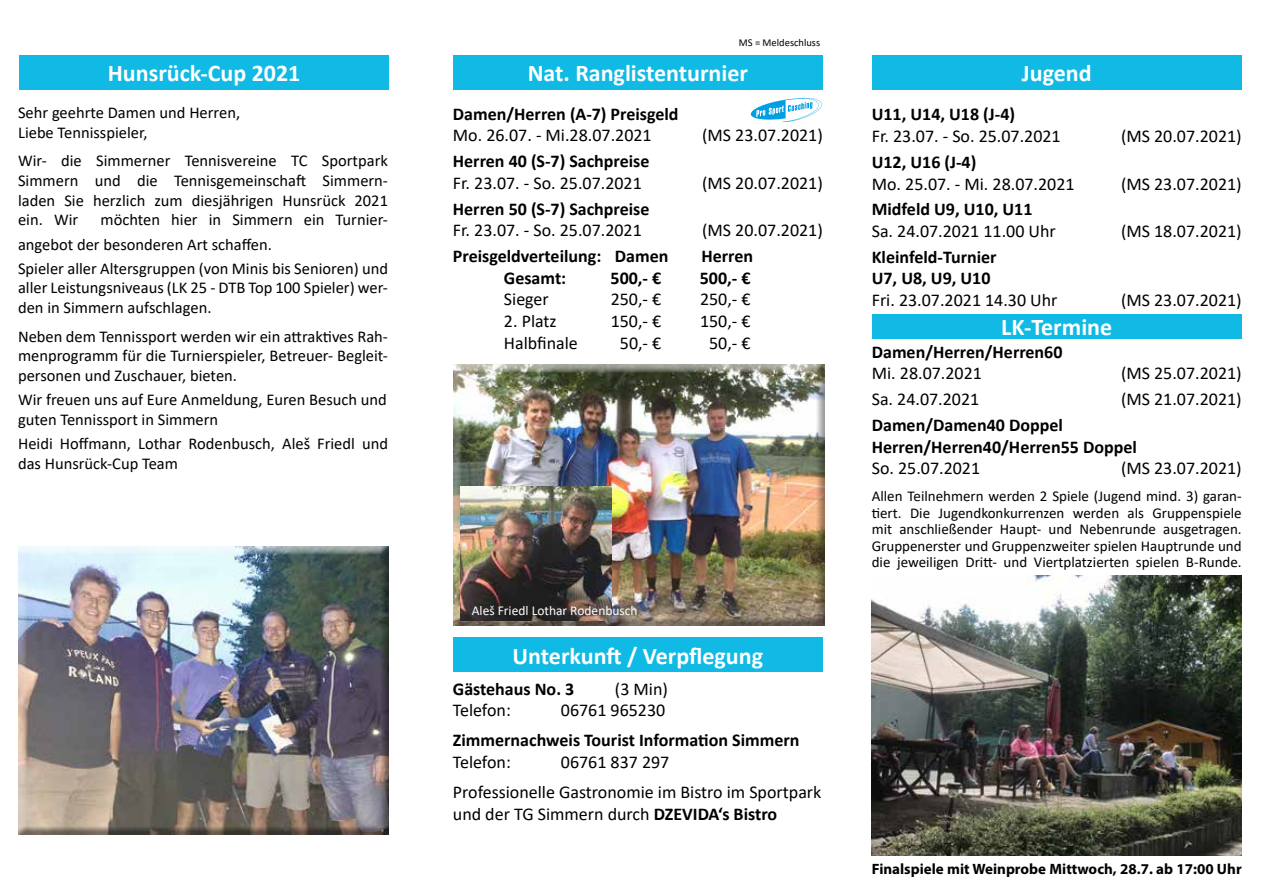
<style>
.page{position:relative;width:1263px;height:893px;background:#fff}
.page>*{position:absolute;margin:0;border:0;box-sizing:border-box;transform-origin:0 0}
.t1{font:700 24px "Calibri";color:#fff}
.t2{font:18px/30.2px "Calibri";color:#000}
.t3{font:700 18px/21.6px "Calibri";color:#000}
.t4{font:16.5px/19.8px "Calibri";color:#000}
.t5{font:15px/16.5px "Calibri";color:#000;text-align:justify}
.t6{font:700 15px "Myriad Pro";color:#000}
.t7{font:13.5px "Calibri";color:#fff}
.t8{font:10.5px "Calibri";color:#000}
.s1{font-weight:700}
</style>
<div class="page">
<div style="left:452px;top:364px;width:373px;height:262px;background:#000;opacity:.45"></div>
<img style="left:460px;top:487px;width:151px;height:133px">
<div style="left:19px;top:55px;width:370px;height:34px;background:#10bae5"></div>
<div style="left:453px;top:55px;width:370px;height:34px;background:#10bae5"></div>
<div style="left:872px;top:55px;width:370px;height:34px;background:#10bae5"></div>
<div style="left:872px;top:314px;width:370px;height:25px;background:#10bae5"></div>
<div style="left:453px;top:637px;width:370px;height:34px;background:#10bae5"></div>
<svg style="left:750px;top:98px;width:72px;height:24px"></svg>
<img style="left:872px;top:575px;width:370px;height:281px">
<div style="left:17px;top:546px;width:372px;height:288px;background:#000;opacity:.45"></div>
<p class="t8" style="left:739px;top:35px;width:83px">MS = Meldeschluss</p>
<h1 class="t1" style="left:108px;top:56px;width:194px">Hunsrück-Cup 2021</h1>
<h1 class="t1" style="left:528px;top:56px;width:222px">Nat. Ranglistenturnier</h1>
<h1 class="t1" style="left:1022px;top:56px;width:71px">Jugend</h1>
<p class="t4" style="left:18px;top:102px;width:224px">Sehr geehrte Damen und Herren,<br>Liebe Tennisspieler,</p>
<p class="t4" style="left:18px;top:150px;width:371px;text-align:justify">Wir- die Simmerner Tennisvereine TC Sportpark Simmern und die Tennisgemeinschaft Simmern&shy;laden Sie herzlich zum diesjährigen Hunsrück 2021 ein. Wir</p>
<p class="t4" style="left:18px;top:208px;width:371px;line-height:24px;text-indent:82px">möchten hier in Simmern ein Turnier&shy;angebot der besonderen Art schaffen.<br>Spieler aller Altersgruppen (von Minis bis Senioren) und</p>
<p class="t4" style="left:18px;top:278px;width:371px">aller Leistungsniveaus (LK 25 - DTB Top 100 Spieler) wer&shy;den in Simmern aufschlagen.</p>
<p class="t4" style="left:18px;top:326px;width:371px;text-align:justify">Neben dem Tennissport werden wir ein attraktives Rah&shy;menprogramm für die Turnierspieler, Betreuer- Begleit&shy;personen und Zuschauer, bieten.</p>
<p class="t4" style="left:18px;top:389px;width:370px">Wir freuen uns auf Eure Anmeldung, Euren Besuch und guten Tennissport in Simmern</p>
<p class="t4" style="left:18px;top:433px;width:371px">Heidi Hoffmann, Lothar Rodenbusch, Aleš Friedl und das Hunsrück-Cup Team</p>
<p class="t3" style="left:453px;top:103px;width:227px">Damen/Herren (A-7) Preisgeld</p>
<p class="t2" style="left:453px;top:120px;width:200px">Mo. 26.07. - Mi.28.07.2021</p>
<p class="t2" style="left:702px;top:120px;width:122px">(MS 23.07.2021)</p>
<p class="t3" style="left:453px;top:150px;width:198px">Herren 40 (S-7) Sachpreise</p>
<p class="t2" style="left:453px;top:167px;width:190px">Fr. 23.07. - So. 25.07.2021</p>
<p class="t2" style="left:702px;top:167px;width:122px">(MS 20.07.2021)</p>
<p class="t3" style="left:453px;top:198px;width:198px">Herren 50 (S-7) Sachpreise</p>
<p class="t2" style="left:453px;top:215px;width:190px">Fr. 23.07. - So. 25.07.2021</p>
<p class="t2" style="left:702px;top:215px;width:122px">(MS 20.07.2021)</p>
<p class="t3" style="left:453px;top:245px;width:217px">Preisgeldverteilung: Damen</p>
<p class="t3" style="left:701px;top:245px;width:53px">Herren</p>
<p class="t3" style="left:504px;top:267px;width:64px">Gesamt:</p>
<p class="t3" style="left:610px;top:267px;width:52px">500,- €</p>
<p class="t3" style="left:700px;top:267px;width:52px">500,- €</p>
<p class="t2" style="left:504px;top:284px;width:46px">Sieger</p>
<p class="t2" style="left:611px;top:284px;width:52px">250,- €</p>
<p class="t2" style="left:700px;top:284px;width:52px">250,- €</p>
<p class="t2" style="left:504px;top:305px;width:54px">2. Platz</p>
<p class="t2" style="left:611px;top:305px;width:52px">150,- €</p>
<p class="t2" style="left:700px;top:305px;width:52px">150,- €</p>
<p class="t2" style="left:504px;top:327px;width:75px">Halbfinale</p>
<p class="t2" style="left:620px;top:327px;width:43px">50,- €</p>
<p class="t2" style="left:709px;top:327px;width:43px">50,- €</p>
<p class="t7" style="left:472px;top:601px;width:167px">Aleš Friedl Lothar Rodenbusch</p>
<h1 class="t1" style="left:513px;top:639px;width:252px">Unterkunft / Verpflegung</h1>
<p class="t3" style="left:453px;top:678px;width:123px">Gästehaus No. 3</p>
<p class="t2" style="left:615px;top:673px;width:55px">(3 Min)</p>
<p class="t2" style="left:453px;top:695px;width:59px">Telefon:</p>
<p class="t2" style="left:561px;top:695px;width:106px">06761 965230</p>
<p class="t3" style="left:453px;top:729px;width:348px">Zimmernachweis Tourist Information Simmern</p>
<p class="t2" style="left:453px;top:746px;width:59px">Telefon:</p>
<p class="t2" style="left:453px;top:746px;width:370px;text-indent:108px">06761 837 297<br>Professionelle Gastronomie im Bistro im Sportpark</p>
<p class="t2" style="left:453px;top:798px;width:326px">und der TG Simmern durch <span class="s1">DZEVIDA‘s Bistro</span></p>
<p class="t3" style="left:872px;top:103px;width:145px">U11, U14, U18 (J-4)</p>
<p class="t2" style="left:872px;top:121px;width:190px">Fr. 23.07. - So. 25.07.2021</p>
<p class="t2" style="left:1121px;top:121px;width:122px">(MS 20.07.2021)</p>
<p class="t3" style="left:872px;top:151px;width:106px">U12, U16 (J-4)</p>
<p class="t2" style="left:872px;top:168px;width:204px">Mo. 25.07. - Mi. 28.07.2021</p>
<p class="t2" style="left:1121px;top:168px;width:122px">(MS 23.07.2021)</p>
<p class="t3" style="left:872px;top:198px;width:162px">Midfeld U9, U10, U11</p>
<p class="t2" style="left:872px;top:215px;width:186px">Sa. 24.07.2021 11.00 Uhr</p>
<p class="t2" style="left:1121px;top:215px;width:122px">(MS 18.07.2021)</p>
<p class="t3" style="left:872px;top:246px;width:126px">Kleinfeld-Turnier<br>U7, U8, U9, U10</p>
<p class="t2" style="left:872px;top:285px;width:187px">Fri. 23.07.2021 14.30 Uhr</p>
<p class="t2" style="left:1121px;top:285px;width:122px">(MS 23.07.2021)</p>
<p class="t3" style="left:872px;top:341px;width:192px">Damen/Herren/Herren60</p>
<p class="t2" style="left:872px;top:358px;width:112px">Mi. 28.07.2021</p>
<p class="t2" style="left:1121px;top:358px;width:122px">(MS 25.07.2021)</p>
<p class="t2" style="left:872px;top:384px;width:109px">Sa. 24.07.2021</p>
<p class="t2" style="left:1121px;top:384px;width:122px">(MS 21.07.2021)</p>
<p class="t3" style="left:872px;top:414px;width:267px">Damen/Damen40 Doppel<br>Herren/Herren40/Herren55 Doppel</p>
<p class="t2" style="left:872px;top:453px;width:110px">So. 25.07.2021</p>
<p class="t2" style="left:1121px;top:453px;width:122px">(MS 23.07.2021)</p>
<h1 class="t1" style="left:1001px;top:310px;width:112px">LK-Termine</h1>
<p class="t5" style="left:872px;top:488px;width:371px">Allen Teilnehmern werden 2 Spiele (Jugend mind. 3) garan&shy;tiert. Die Jugendkonkurrenzen werden als Gruppenspiele mit anschließender Haupt- und Nebenrunde ausgetragen.<br>Gruppenerster und Gruppenzweiter spielen Hauptrunde und die jeweiligen Dritt- und Viertplatzierten spielen B-Runde.</p>
<p class="t6" style="left:872px;top:859px;width:371px">Finalspiele mit Weinprobe Mittwoch, 28.7. ab 17:00 Uhr</p>
</div>
